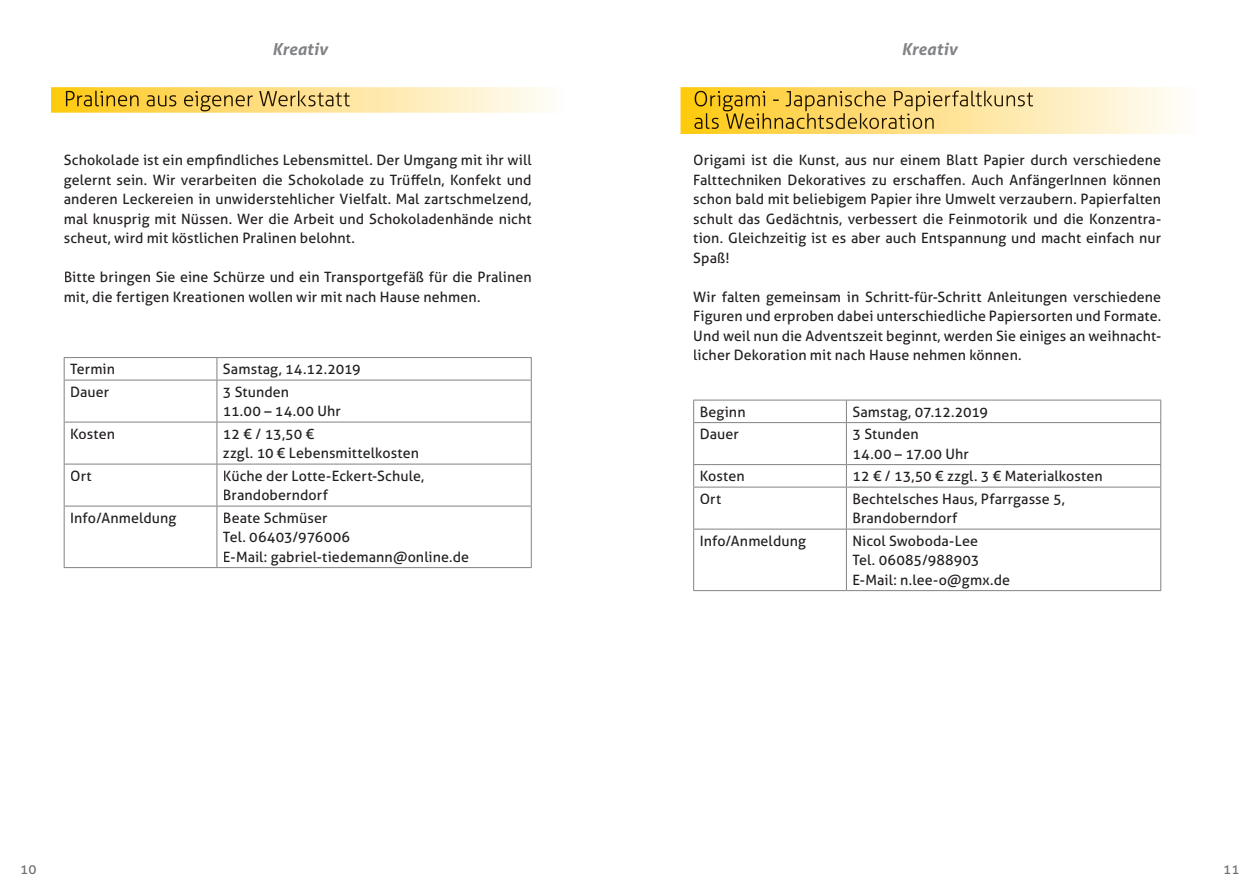
<style>
.page{position:relative;width:1259px;height:893px;background:#fff}
.page>*{position:absolute;margin:0;border:0;box-sizing:border-box;transform-origin:0 0}
.t1{font:italic 700 16.5px "Aller";letter-spacing:.01em;color:#808285}
.t2{font:14.25px/19.5px "Aller";letter-spacing:.005em;color:#231f20}
.t3{font:13.5px "Aller";color:#6c6d70}
</style>
<div class="page">
<hr style="left:64px;top:357px;width:153px;height:1px;background:#808285">
<svg style="left:64px;top:358px;width:1px;height:22px"></svg>
<hr style="left:217px;top:357px;width:314px;height:1px;background:#808285">
<svg style="left:216px;top:358px;width:1px;height:22px"></svg>
<svg style="left:531px;top:358px;width:1px;height:22px"></svg>
<hr style="left:64px;top:380px;width:153px;height:1px;background:#808285">
<hr style="left:64px;top:380px;width:1px;height:42px;background:#808285">
<hr style="left:217px;top:380px;width:314px;height:1px;background:#808285">
<hr style="left:216px;top:380px;width:1px;height:42px;background:#808285">
<hr style="left:531px;top:380px;width:1px;height:42px;background:#808285">
<hr style="left:64px;top:422px;width:153px;height:1px;background:#808285">
<hr style="left:64px;top:422px;width:1px;height:42px;background:#808285">
<hr style="left:217px;top:422px;width:314px;height:1px;background:#808285">
<hr style="left:216px;top:422px;width:1px;height:42px;background:#808285">
<hr style="left:531px;top:422px;width:1px;height:42px;background:#808285">
<hr style="left:64px;top:464px;width:153px;height:1px;background:#808285">
<hr style="left:64px;top:464px;width:1px;height:42px;background:#808285">
<hr style="left:217px;top:464px;width:314px;height:1px;background:#808285">
<hr style="left:216px;top:464px;width:1px;height:42px;background:#808285">
<hr style="left:531px;top:464px;width:1px;height:42px;background:#808285">
<hr style="left:64px;top:506px;width:153px;height:1px;background:#808285">
<hr style="left:64px;top:506px;width:1px;height:61px;background:#808285">
<hr style="left:217px;top:506px;width:314px;height:1px;background:#808285">
<hr style="left:216px;top:506px;width:1px;height:61px;background:#808285">
<hr style="left:531px;top:506px;width:1px;height:61px;background:#808285">
<hr style="left:64px;top:567px;width:153px;height:1px;background:#808285">
<hr style="left:217px;top:567px;width:314px;height:1px;background:#808285">
<svg style="left:51px;top:87px;width:495px;height:26px;background:#fee9ab"></svg>
<img style="left:66px;top:91px;width:284px;height:20px">
<svg style="left:680px;top:87px;width:496px;height:47px;background:#fee8a7"></svg>
<img style="left:694px;top:91px;width:339px;height:20px">
<img style="left:694px;top:113px;width:239px;height:16px">
<hr style="left:693px;top:400px;width:153px;height:1px;background:#808285">
<svg style="left:693px;top:400px;width:1px;height:22px"></svg>
<hr style="left:846px;top:400px;width:315px;height:1px;background:#808285">
<svg style="left:846px;top:400px;width:1px;height:22px"></svg>
<svg style="left:1160px;top:400px;width:1px;height:22px"></svg>
<hr style="left:693px;top:422px;width:153px;height:1px;background:#808285">
<hr style="left:693px;top:423px;width:1px;height:41px;background:#808285">
<hr style="left:846px;top:422px;width:315px;height:1px;background:#808285">
<hr style="left:846px;top:423px;width:1px;height:41px;background:#808285">
<hr style="left:1160px;top:423px;width:1px;height:41px;background:#808285">
<hr style="left:693px;top:464px;width:153px;height:1px;background:#808285">
<svg style="left:693px;top:465px;width:1px;height:22px"></svg>
<hr style="left:846px;top:464px;width:315px;height:1px;background:#808285">
<svg style="left:846px;top:465px;width:1px;height:22px"></svg>
<svg style="left:1160px;top:465px;width:1px;height:22px"></svg>
<hr style="left:693px;top:487px;width:153px;height:1px;background:#808285">
<hr style="left:693px;top:487px;width:1px;height:42px;background:#808285">
<hr style="left:846px;top:487px;width:315px;height:1px;background:#808285">
<hr style="left:846px;top:487px;width:1px;height:42px;background:#808285">
<hr style="left:1160px;top:487px;width:1px;height:42px;background:#808285">
<hr style="left:693px;top:529px;width:153px;height:1px;background:#808285">
<hr style="left:693px;top:529px;width:1px;height:61px;background:#808285">
<hr style="left:846px;top:529px;width:315px;height:1px;background:#808285">
<hr style="left:846px;top:529px;width:1px;height:61px;background:#808285">
<hr style="left:1160px;top:529px;width:1px;height:61px;background:#808285">
<hr style="left:693px;top:590px;width:153px;height:1px;background:#808285">
<hr style="left:846px;top:590px;width:315px;height:1px;background:#808285">
<p class="t1" style="left:272px;top:39px;width:57px">Kreativ</p>
<p class="t1" style="left:901px;top:39px;width:57px">Kreativ</p>
<p class="t2" style="left:64px;top:150px;width:469px;text-align:justify">Schokolade ist ein empfindliches Lebensmittel. Der Umgang mit ihr will gelernt sein. Wir verarbeiten die Schokolade zu Trüffeln, Konfekt und anderen Leckereien in unwiderstehlicher Vielfalt. Mal zartschmelzend, mal knusprig mit Nüssen. Wer die Arbeit und Schokoladenhände nicht scheut, wird mit köstlichen Pralinen belohnt.</p>
<p class="t2" style="left:64px;top:267px;width:469px">Bitte bringen Sie eine Schürze und ein Transportgefäß für die Pralinen mit, die fertigen Kreationen wollen wir mit nach Hause nehmen.</p>
<p class="t2" style="left:70px;top:359px;width:46px">Termin</p>
<p class="t2" style="left:223px;top:359px;width:139px">Samstag, 14.12.2019</p>
<p class="t2" style="left:70px;top:382px;width:41px">Dauer</p>
<p class="t2" style="left:223px;top:382px;width:119px">3 Stunden<br>11.00 – 14.00 Uhr</p>
<p class="t2" style="left:70px;top:424px;width:46px">Kosten</p>
<p class="t2" style="left:223px;top:424px;width:197px">12 € / 13,50 €<br>zzgl. 10 € Lebensmittelkosten</p>
<p class="t2" style="left:70px;top:466px;width:23px">Ort</p>
<p class="t2" style="left:223px;top:466px;width:203px">Küche der Lotte-Eckert-Schule,<br>Brandoberndorf</p>
<p class="t2" style="left:70px;top:508px;width:108px">Info/Anmeldung</p>
<p class="t2" style="left:223px;top:508px;width:248px">Beate Schmüser<br>Tel. 06403/976006<br>E-Mail: gabriel-tiedemann@online.de</p>
<p class="t2" style="left:693px;top:150px;width:469px;text-align:justify">Origami ist die Kunst, aus nur einem Blatt Papier durch verschiedene Falttechniken Dekoratives zu erschaffen. Auch AnfängerInnen können schon bald mit beliebigem Papier ihre Umwelt verzaubern. Papierfalten schult das Gedächtnis, verbessert die Feinmotorik und die Konzentra&shy;tion. Gleichzeitig ist es aber auch Entspannung und macht einfach nur Spaß!</p>
<p class="t2" style="left:693px;top:287px;width:469px;text-align:justify">Wir falten gemeinsam in Schritt-für-Schritt Anleitungen verschiedene Figuren und erproben dabei unterschiedliche Papiersorten und Formate.<br>Und weil nun die Adventszeit beginnt, werden Sie einiges an weihnacht&shy;licher Dekoration mit nach Hause nehmen können.</p>
<p class="t2" style="left:699px;top:402px;width:47px">Beginn</p>
<p class="t2" style="left:852px;top:402px;width:137px">Samstag, 07.12.2019</p>
<p class="t2" style="left:699px;top:424px;width:41px">Dauer</p>
<p class="t2" style="left:852px;top:424px;width:118px">3 Stunden<br>14.00 – 17.00 Uhr</p>
<p class="t2" style="left:699px;top:466px;width:46px">Kosten</p>
<p class="t2" style="left:852px;top:466px;width:252px">12 € / 13,50 € zzgl. 3 € Materialkosten</p>
<p class="t2" style="left:699px;top:489px;width:23px">Ort</p>
<p class="t2" style="left:852px;top:489px;width:214px">Bechtelsches Haus, Pfarrgasse 5,<br>Brandoberndorf</p>
<p class="t2" style="left:699px;top:531px;width:108px">Info/Anmeldung</p>
<p class="t2" style="left:852px;top:531px;width:159px">Nicol Swoboda-Lee<br>Tel. 06085/988903<br>E-Mail: n.lee-o@gmx.de</p>
<p class="t3" style="left:20px;top:861px;width:18px">10</p>
<p class="t3" style="left:1223px;top:861px;width:18px">11</p>
</div>
